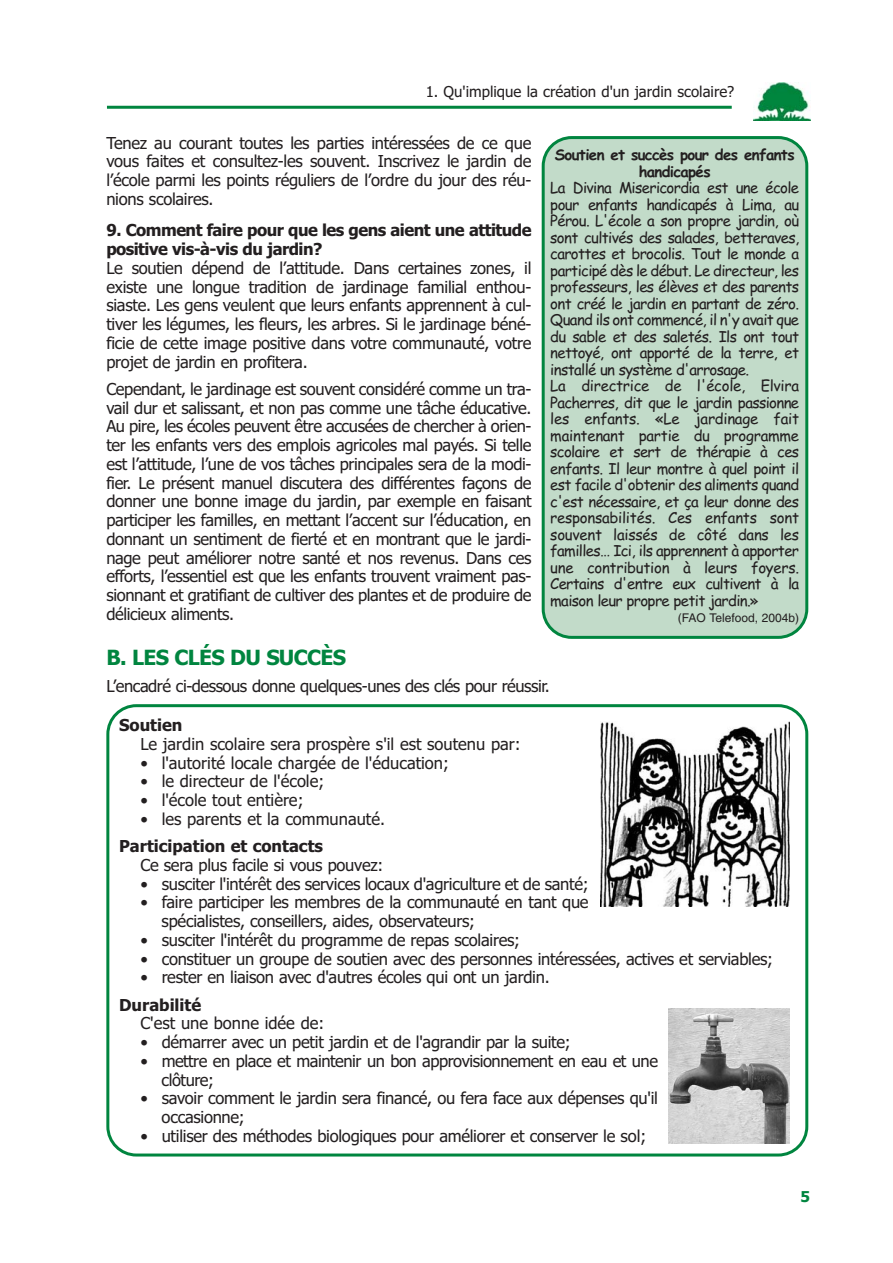
<style>
.page{position:relative;width:893px;height:1263px;background:#fff}
.page>*{position:absolute;margin:0;border:0;box-sizing:border-box;transform-origin:0 0}
.t1{font:700 21px "Tahoma";letter-spacing:-.03em;color:#00853f}
.t2{font:16.5px/18.8px "Tahoma";letter-spacing:-.015em;color:#231f20;text-align:justify}
.t3{font:700 16.5px/18.8px "Tahoma";letter-spacing:-.03em;color:#231f20}
.t4{font:700 16.5px "Tahoma";color:#231f20}
.t5{font:15px/16.5px "Comic Sans MS";letter-spacing:-.045em;color:#231f20}
.t6{font:15px "Tahoma";color:#231f20}
.t7{font:700 15px/16.5px "Comic Sans MS";letter-spacing:-.045em;color:#231f20;text-align:center}
.t8{font:700 15px "Tahoma";color:#00853f}
.t9{font:12px "Helvetica";color:#231f20}
</style>
<div class="page">
<hr style="left:107px;top:106px;width:624px;height:3px;background:#00853f">
<img style="left:753px;top:82px;width:57px;height:38px">
<svg style="left:106px;top:704px;width:702px;height:453px"></svg>
<img style="left:600px;top:721px;width:189px;height:185px">
<img style="left:668px;top:1009px;width:121px;height:134px">
<div style="left:541px;top:136px;width:267px;height:503px;background:#c2dbc9"></div>
<p class="t6" style="left:425px;top:85px;width:310px">1. Qu'implique la création d'un jardin scolaire?</p>
<p class="t2" style="left:106px;top:135px;width:426px">Tenez au courant toutes les parties intéressées de ce que vous faites et consultez-les souvent. Inscrivez le jardin de l’école parmi les points réguliers de l’ordre du jour des réu&shy;nions scolaires.</p>
<p class="t3" style="left:106px;top:222px;width:426px">9. Comment faire pour que les gens aient une attitude positive vis-à-vis du jardin?</p>
<p class="t2" style="left:106px;top:260px;width:426px">Le soutien dépend de l’attitude. Dans certaines zones, il existe une longue tradition de jardinage familial enthou&shy;siaste. Les gens veulent que leurs enfants apprennent à cul&shy;tiver les légumes, les fleurs, les arbres. Si le jardinage béné&shy;ficie de cette image positive dans votre communauté, votre projet de jardin en profitera.</p>
<p class="t2" style="left:106px;top:381px;width:427px">Cependant, le jardinage est souvent considéré comme un tra&shy;vail dur et salissant, et non pas comme une tâche éducative.<br>Au pire, les écoles peuvent être accusées de chercher à orien&shy;ter les enfants vers des emplois agricoles mal payés. Si telle est l’attitude, l’une de vos tâches principales sera de la modi&shy;fier. Le présent manuel discutera des différentes façons de donner une bonne image du jardin, par exemple en faisant participer les familles, en mettant l’accent sur l’éducation, en donnant un sentiment de fierté et en montrant que le jardi&shy;nage peut améliorer notre santé et nos revenus. Dans ces efforts, l’essentiel est que les enfants trouvent vraiment pas&shy;sionnant et gratifiant de cultiver des plantes et de produire de délicieux aliments.</p>
<p class="t1" style="left:106px;top:649px;width:241px">B. LES CLÉS DU SUCCÈS</p>
<p class="t2" style="left:106px;top:678px;width:445px">L’encadré ci-dessous donne quelques-unes des clés pour réussir.</p>
<p class="t7" style="left:555px;top:148px;width:241px">Soutien et succès pour des enfants handicapés</p>
<p class="t5" style="left:550px;top:181px;width:250px">La Divina Misericordia est une école pour enfants handicapés à Lima, au Pérou. L'école a son propre jardin, où sont cultivés des salades, betteraves, carottes et brocolis. Tout le monde a participé dès le début. Le directeur, les professeurs, les élèves et des parents ont créé le jardin en partant de zéro.<br>Quand ils ont commencé, il n'y avait que du sable et des saletés. Ils ont tout nettoyé, ont apporté de la terre, et installé un système d'arrosage.<br>La directrice de l'école, Elvira Pacherres, dit que le jardin passionne les enfants. «Le jardinage fait maintenant partie du programme scolaire et sert de thérapie à ces enfants. Il leur montre à quel point il est facile d'obtenir des aliments quand c'est nécessaire, et ça leur donne des responsabilités. Ces enfants sont souvent laissés de côté dans les familles… Ici, ils apprennent à apporter une contribution à leurs foyers.<br>Certains d'entre eux cultivent à la maison leur propre petit jardin.»</p>
<p class="t9" style="left:678px;top:613px;width:123px">(FAO Telefood, 2004b)</p>
<p class="t4" style="left:119px;top:719px;width:65px">Soutien</p>
<p class="t2" style="left:140px;top:736px;width:382px">Le jardin scolaire sera prospère s'il est soutenu par:</p>
<p class="t2" style="left:140px;top:755px;width:310px">• l'autorité locale chargée de l'éducation;</p>
<p class="t2" style="left:140px;top:774px;width:185px">• le directeur de l'école;</p>
<p class="t2" style="left:140px;top:792px;width:165px">• l'école tout entière;</p>
<p class="t2" style="left:140px;top:811px;width:246px">• les parents et la communauté.</p>
<p class="t4" style="left:119px;top:840px;width:205px">Participation et contacts</p>
<p class="t2" style="left:140px;top:857px;width:244px">Ce sera plus facile si vous pouvez:</p>
<p class="t2" style="left:140px;top:876px;width:449px">• susciter l'intérêt des services locaux d'agriculture et de santé;</p>
<p class="t2" style="left:162px;top:895px;width:428px;text-indent:-21px">• faire participer les membres de la communauté en tant que spécialistes, conseillers, aides, observateurs;</p>
<p class="t2" style="left:140px;top:932px;width:381px">• susciter l'intérêt du programme de repas scolaires;</p>
<p class="t2" style="left:140px;top:951px;width:634px">• constituer un groupe de soutien avec des personnes intéressées, actives et serviables;</p>
<p class="t2" style="left:140px;top:970px;width:411px">• rester en liaison avec d'autres écoles qui ont un jardin.</p>
<p class="t4" style="left:119px;top:998px;width:84px">Durabilité</p>
<p class="t2" style="left:140px;top:1016px;width:185px">C'est une bonne idée de:</p>
<p class="t2" style="left:140px;top:1034px;width:432px">• démarrer avec un petit jardin et de l'agrandir par la suite;</p>
<p class="t2" style="left:162px;top:1053px;width:498px;text-indent:-21px">• mettre en place et maintenir un bon approvisionnement en eau et une clôture;</p>
<p class="t2" style="left:162px;top:1091px;width:498px;text-indent:-21px">• savoir comment le jardin sera financé, ou fera face aux dépenses qu'il occasionne;</p>
<p class="t2" style="left:140px;top:1128px;width:507px">• utiliser des méthodes biologiques pour améliorer et conserver le sol;</p>
<p class="t8" style="left:800px;top:1191px;width:11px">5</p>
</div>
